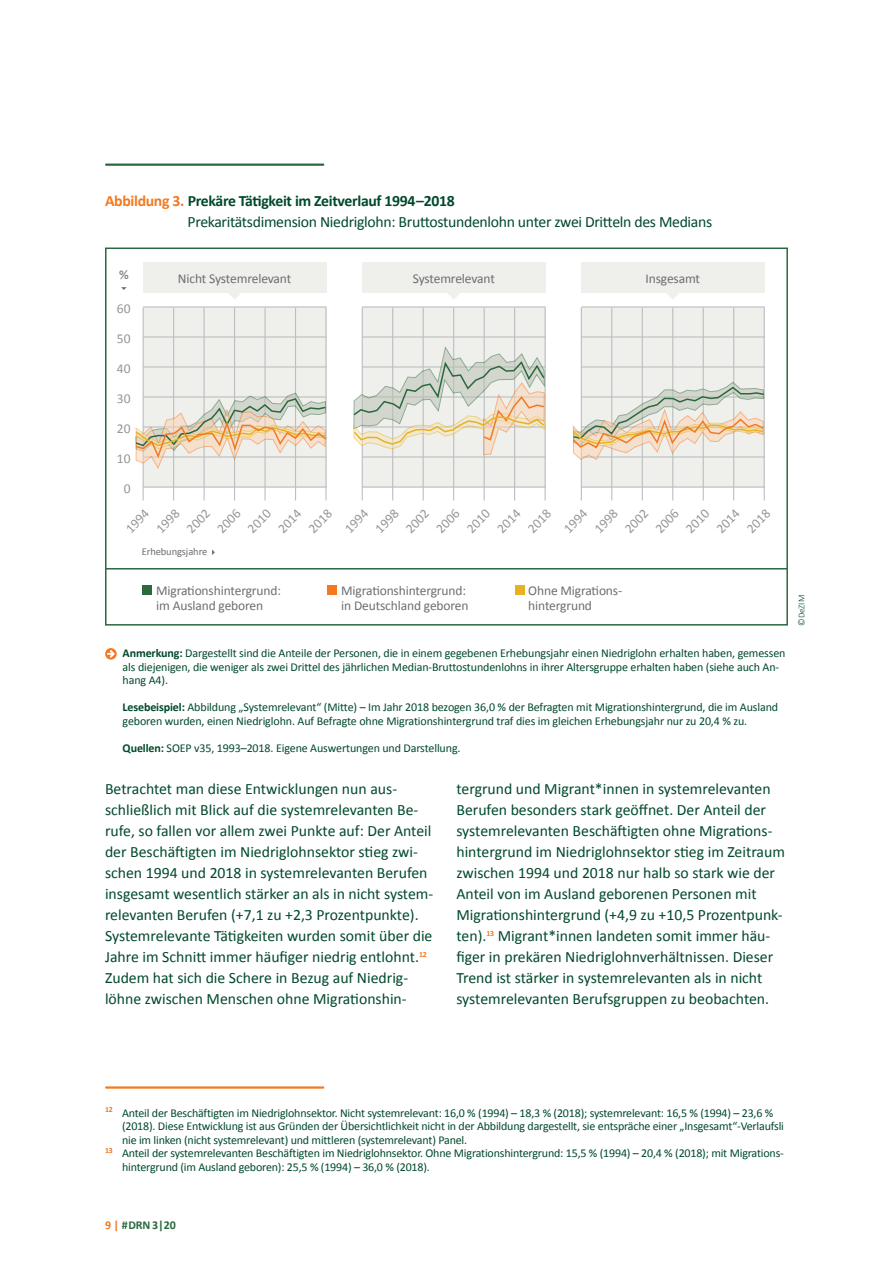
<style>
.page{position:relative;width:893px;height:1263px;background:#fff}
.page>*{position:absolute;margin:0;border:0;box-sizing:border-box;transform-origin:0 0}
.t1{font:15.75px/21px "Calibri";color:#00492b}
.t2{font:15.75px/21px "Calibri";letter-spacing:-.02em;color:#00492b}
.t3{font:13.5px/15px "Calibri";letter-spacing:-.01em;color:#6d6e71}
.t4{font:13.5px/29.4px "Calibri";letter-spacing:-.01em;color:#939598}
.t5{font:12px/13.5px "Calibri";letter-spacing:-.015em;color:#00492b}
.t6{font:700 12px "Calibri";color:#2b683d}
.t7{font:10.5px "Calibri";letter-spacing:-.01em;color:#6d6e71}
.t8{font:300 9px "Calibri";letter-spacing:-.015em;color:#00492b}
.s1{font-weight:700;color:#f47920}
.s2{font-weight:700}
.s3{color:#f47920}
</style>
<div class="page">
<hr style="left:106px;top:164px;width:217px;height:2px;background:#2b683d">
<svg style="left:105px;top:648px;width:12px;height:12px"></svg>
<hr style="left:106px;top:1086px;width:217px;height:3px;background:#f47920">
<svg style="left:214px;top:292px;width:41px;height:7px"></svg>
<svg style="left:434px;top:292px;width:40px;height:7px"></svg>
<svg style="left:653px;top:292px;width:40px;height:7px"></svg>
<div style="left:143px;top:307px;width:184px;height:181px;background:#efefec"></div>
<div style="left:143px;top:262px;width:184px;height:30px;background:#efefec"></div>
<div style="left:362px;top:307px;width:184px;height:181px;background:#efefec"></div>
<div style="left:362px;top:262px;width:184px;height:30px;background:#efefec"></div>
<div style="left:581px;top:307px;width:184px;height:181px;background:#efefec"></div>
<div style="left:581px;top:262px;width:184px;height:30px;background:#efefec"></div>
<hr style="left:143px;top:486px;width:184px;height:1px;background:#bcbec0">
<hr style="left:143px;top:366px;width:184px;height:1px;background:#bcbec0">
<hr style="left:143px;top:336px;width:184px;height:1px;background:#bcbec0">
<hr style="left:143px;top:306px;width:184px;height:1px;background:#bcbec0">
<hr style="left:143px;top:307px;width:1px;height:193px;background:#bcbec0">
<hr style="left:173px;top:307px;width:1px;height:193px;background:#bcbec0">
<hr style="left:204px;top:307px;width:1px;height:193px;background:#bcbec0">
<hr style="left:234px;top:307px;width:1px;height:193px;background:#bcbec0">
<hr style="left:264px;top:307px;width:2px;height:193px;background:#bcbec0">
<hr style="left:295px;top:307px;width:1px;height:193px;background:#bcbec0">
<hr style="left:325px;top:307px;width:2px;height:193px;background:#bcbec0">
<hr style="left:362px;top:486px;width:184px;height:1px;background:#bcbec0">
<hr style="left:362px;top:456px;width:184px;height:1px;background:#bcbec0">
<hr style="left:362px;top:336px;width:184px;height:1px;background:#bcbec0">
<hr style="left:362px;top:306px;width:184px;height:1px;background:#bcbec0">
<hr style="left:362px;top:307px;width:1px;height:193px;background:#bcbec0">
<hr style="left:392px;top:307px;width:1px;height:193px;background:#bcbec0">
<hr style="left:423px;top:307px;width:1px;height:193px;background:#bcbec0">
<hr style="left:453px;top:307px;width:1px;height:193px;background:#bcbec0">
<hr style="left:484px;top:307px;width:1px;height:193px;background:#bcbec0">
<hr style="left:514px;top:307px;width:1px;height:193px;background:#bcbec0">
<hr style="left:545px;top:307px;width:1px;height:193px;background:#bcbec0">
<hr style="left:581px;top:486px;width:184px;height:1px;background:#bcbec0">
<hr style="left:581px;top:366px;width:184px;height:1px;background:#bcbec0">
<hr style="left:581px;top:336px;width:184px;height:1px;background:#bcbec0">
<hr style="left:581px;top:306px;width:184px;height:1px;background:#bcbec0">
<hr style="left:581px;top:307px;width:1px;height:193px;background:#bcbec0">
<hr style="left:611px;top:307px;width:1px;height:193px;background:#bcbec0">
<hr style="left:642px;top:307px;width:1px;height:193px;background:#bcbec0">
<hr style="left:672px;top:307px;width:1px;height:193px;background:#bcbec0">
<hr style="left:703px;top:307px;width:1px;height:193px;background:#bcbec0">
<hr style="left:733px;top:307px;width:1px;height:193px;background:#bcbec0">
<hr style="left:764px;top:307px;width:1px;height:193px;background:#bcbec0">
<div style="left:143px;top:586px;width:9px;height:9px;background:#2b683d"></div>
<div style="left:328px;top:586px;width:9px;height:9px;background:#f47920"></div>
<div style="left:515px;top:586px;width:9px;height:9px;background:#e7b222"></div>
<svg style="left:121px;top:287px;width:6px;height:3px"></svg>
<div style="left:105px;top:247px;width:683px;height:378px;border:2px solid #2b683d"></div>
<hr style="left:106px;top:568px;width:681px;height:1px;background:#2b683d">
<svg style="left:212px;top:549px;width:3px;height:6px"></svg>
<svg style="left:572px;top:382px;width:192px;height:78px"></svg>
<svg style="left:353px;top:346px;width:193px;height:109px"></svg>
<svg style="left:135px;top:393px;width:192px;height:76px"></svg>
<h1 class="t2" style="left:188px;top:189px;width:526px;text-indent:-82px"><span class="s1">Abbildung 3.</span> <span class="s2">Prekäre Tätigkeit im Zeitverlauf 1994–2018<br></span>Prekaritätsdimension Niedriglohn: Bruttostundenlohn unter zwei Dritteln des Medians</h1>
<p class="t3" style="left:119px;top:267px;width:11px">%</p>
<p class="t3" style="left:178px;top:270px;width:115px">Nicht Systemrelevant</p>
<p class="t3" style="left:413px;top:270px;width:84px">Systemrelevant</p>
<p class="t3" style="left:645px;top:270px;width:56px">Insgesamt</p>
<p class="t4" style="left:117px;top:293px;width:15px">60</p>
<p class="t4" style="left:117px;top:323px;width:15px">50</p>
<p class="t4" style="left:117px;top:353px;width:15px">40</p>
<p class="t4" style="left:117px;top:384px;width:15px">30<br>20</p>
<p class="t4" style="left:117px;top:443px;width:15px">10</p>
<p class="t4" style="left:124px;top:473px;width:8px">0</p>
<p class="t4" style="left:117px;top:520px;width:28px;rotate:-45deg">1994</p>
<p class="t4" style="left:147px;top:520px;width:28px;rotate:-45deg">1998</p>
<p class="t4" style="left:178px;top:520px;width:28px;rotate:-45deg">2002</p>
<p class="t4" style="left:208px;top:520px;width:28px;rotate:-45deg">2006</p>
<p class="t4" style="left:239px;top:520px;width:28px;rotate:-45deg">2010</p>
<p class="t4" style="left:269px;top:520px;width:28px;rotate:-45deg">2014</p>
<p class="t4" style="left:300px;top:520px;width:28px;rotate:-45deg">2018</p>
<p class="t4" style="left:336px;top:520px;width:28px;rotate:-45deg">1994</p>
<p class="t4" style="left:367px;top:520px;width:28px;rotate:-45deg">1998</p>
<p class="t4" style="left:397px;top:520px;width:28px;rotate:-45deg">2002</p>
<p class="t4" style="left:428px;top:520px;width:28px;rotate:-45deg">2006</p>
<p class="t4" style="left:458px;top:520px;width:28px;rotate:-45deg">2010</p>
<p class="t4" style="left:488px;top:520px;width:28px;rotate:-45deg">2014</p>
<p class="t4" style="left:519px;top:520px;width:28px;rotate:-45deg">2018</p>
<p class="t4" style="left:555px;top:520px;width:28px;rotate:-45deg">1994</p>
<p class="t4" style="left:586px;top:520px;width:28px;rotate:-45deg">1998</p>
<p class="t4" style="left:616px;top:520px;width:28px;rotate:-45deg">2002</p>
<p class="t4" style="left:647px;top:520px;width:28px;rotate:-45deg">2006</p>
<p class="t4" style="left:677px;top:520px;width:28px;rotate:-45deg">2010</p>
<p class="t4" style="left:708px;top:520px;width:28px;rotate:-45deg">2014</p>
<p class="t4" style="left:738px;top:520px;width:28px;rotate:-45deg">2018</p>
<p class="t7" style="left:142px;top:544px;width:67px">Erhebungsjahre</p>
<p class="t3" style="left:156px;top:582px;width:126px">Migrationshintergrund: im Ausland geboren</p>
<p class="t3" style="left:341px;top:582px;width:129px">Migrationshintergrund: in Deutschland geboren</p>
<p class="t3" style="left:528px;top:582px;width:94px">Ohne Migrations&shy;hintergrund</p>
<p class="t5" style="left:123px;top:646px;width:664px"><span class="s2">Anmerkung:</span> Dargestellt sind die Anteile der Personen, die in einem gegebenen Erhebungsjahr einen Niedriglohn erhalten haben, gemessen als diejenigen, die weniger als zwei Drittel des jährlichen Median-Bruttostundenlohns in ihrer Altersgruppe erhalten haben (siehe auch An&shy;hang A4).</p>
<p class="t5" style="left:123px;top:700px;width:657px"><span class="s2">Lesebeispiel:</span> Abbildung „Systemrelevant“ (Mitte) – Im Jahr 2018 bezogen 36,0 % der Befragten mit Migrationshintergrund, die im Ausland geboren wurden, einen Niedriglohn. Auf Befragte ohne Migrationshintergrund traf dies im gleichen Erhebungsjahr nur zu 20,4 % zu.</p>
<p class="t5" style="left:123px;top:740px;width:339px"><span class="s2">Quellen:</span> SOEP v35, 1993–2018. Eigene Auswertungen und Darstellung.</p>
<p class="t1" style="left:105px;top:777px;width:330px">Betrachtet man diese Entwicklungen nun aus&shy;schließlich mit Blick auf die systemrelevanten Be&shy;rufe, so fallen vor allem zwei Punkte auf: Der Anteil der Beschäftigten im Niedriglohnsektor stieg zwi&shy;schen 1994 und 2018 in systemrelevanten Berufen insgesamt wesentlich stärker an als in nicht system&shy;relevanten Berufen (+7,1 zu +2,3 Prozentpunkte).<br>Systemrelevante Tätigkeiten wurden somit über die Jahre im Schnitt immer häufiger niedrig entlohnt.<sup>12<br></sup>Zudem hat sich die Schere in Bezug auf Niedrig&shy;löhne zwischen Menschen ohne Migrationshin-</p>
<p class="t1" style="left:456px;top:777px;width:330px">tergrund und Migrant*innen in systemrelevanten Berufen besonders stark geöffnet. Der Anteil der systemrelevanten Beschäftigten ohne Migrations&shy;hintergrund im Niedriglohnsektor stieg im Zeitraum zwischen 1994 und 2018 nur halb so stark wie der Anteil von im Ausland geborenen Personen mit Migrationshintergrund (+4,9 zu +10,5 Prozentpunk&shy;ten).<sup>13</sup> Migrant*innen landeten somit immer häu&shy;figer in prekären Niedriglohnverhältnissen. Dieser Trend ist stärker in systemrelevanten als in nicht systemrelevanten Berufsgruppen zu beobachten.</p>
<p class="t8" style="left:796px;top:625px;width:32px;rotate:-90deg">©DeZIM</p>
<p class="t5" style="left:105px;top:1106px;width:670px"><sup>12</sup> Anteil der Beschäftigten im Niedriglohnsektor. Nicht systemrelevant: 16,0 % (1994) – 18,3 % (2018); systemrelevant: 16,5 % (1994) – 23,6 %</p>
<p class="t5" style="left:122px;top:1119px;width:663px">(2018). Diese Entwicklung ist aus Gründen der Übersichtlichkeit nicht in der Abbildung dargestellt, sie entspräche einer „Insgesamt“-Verlaufsli</p>
<p class="t5" style="left:122px;top:1133px;width:347px">nie im linken (nicht systemrelevant) und mittleren (systemrelevant) Panel.</p>
<p class="t5" style="left:105px;top:1146px;width:680px"><sup>13</sup> Anteil der systemrelevanten Beschäftigten im Niedriglohnsektor. Ohne Migrationshintergrund: 15,5 % (1994) – 20,4 % (2018); mit Migrations-</p>
<p class="t5" style="left:122px;top:1160px;width:309px">hintergrund (im Ausland geboren): 25,5 % (1994) – 36,0 % (2018).</p>
<p class="t6" style="left:105px;top:1217px;width:72px"><span class="s3">9 |</span> #DRN 3|20</p>
</div>
